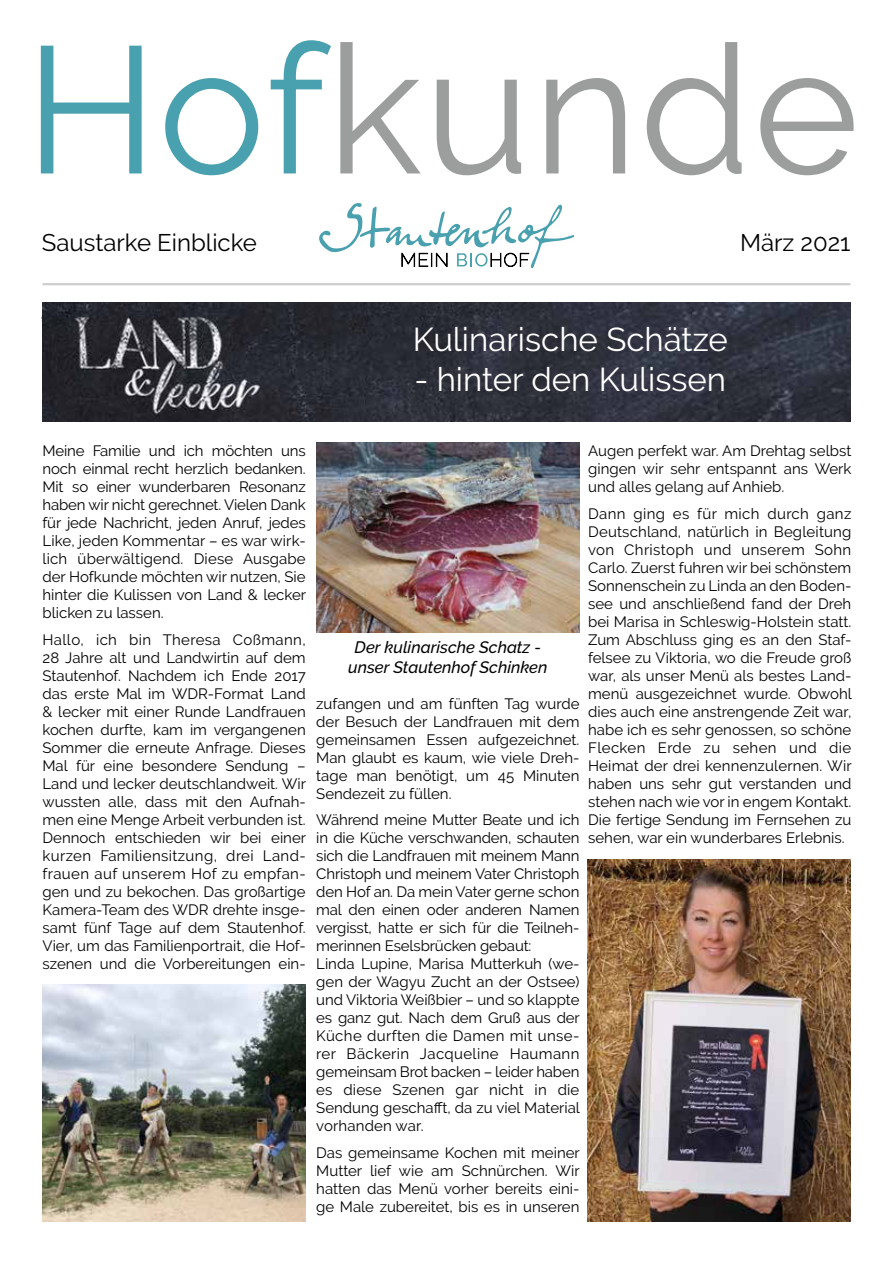
<style>
.page{position:relative;width:893px;height:1263px;background:#fff}
.page>*{position:absolute;margin:0;border:0;box-sizing:border-box;transform-origin:0 0}
.t1{font:180px "Raleway";letter-spacing:.01em;color:#9c9d9d}
.t2{font:33px "Raleway";color:#fff}
.t3{font:24px "Raleway";color:#000}
.t4{font:italic 500 16.5px/19.8px "Raleway";color:#000;text-align:center}
.t5{font:15px/18px "Raleway";color:#000;text-align:justify}
.s1{color:#49a0ae}
</style>
<div class="page">
<svg style="left:319px;top:204px;width:255px;height:64px"></svg>
<img style="left:316px;top:442px;width:263px;height:191px">
<img style="left:587px;top:859px;width:263px;height:363px">
<hr style="left:43px;top:283px;width:807px;height:2px;background:#000">
<img style="left:43px;top:302px;width:807px;height:119px">
<img style="left:43px;top:984px;width:263px;height:238px">
<h1 class="t1" style="left:25px;top:6px;width:836px"><span class="s1">Hof</span>kunde</h1>
<h3 class="t3" style="left:42px;top:229px;width:217px">Saustarke Einblicke</h3>
<h3 class="t3" style="left:740px;top:229px;width:112px">März 2021</h3>
<h2 class="t2" style="left:413px;top:321px;width:317px">Kulinarische Schätze</h2>
<h2 class="t2" style="left:414px;top:360px;width:313px">- hinter den Kulissen</h2>
<p class="t5" style="left:43px;top:442px;width:265px">Meine Familie und ich möchten uns noch einmal recht herzlich bedanken.<br>Mit so einer wunderbaren Resonanz haben wir nicht gerechnet. Vielen Dank für jede Nachricht, jeden Anruf, jedes Like, jeden Kommentar – es war wirk&shy;lich überwältigend. Diese Ausgabe der Hofkunde möchten wir nutzen, Sie hinter die Kulissen von Land &amp; lecker blicken zu lassen.</p>
<p class="t5" style="left:43px;top:630px;width:265px">Hallo, ich bin Theresa Coßmann, 28 Jahre alt und Landwirtin auf dem Stautenhof. Nachdem ich Ende 2017 das erste Mal im WDR-Format Land &amp; lecker mit einer Runde Landfrauen kochen durfte, kam im vergangenen Sommer die erneute Anfrage. Dieses Mal für eine besondere Sendung – Land und lecker deutschlandweit. Wir wussten alle, dass mit den Aufnah&shy;men eine Menge Arbeit verbunden ist.<br>Dennoch entschieden wir bei einer kurzen Familiensitzung, drei Land&shy;frauen auf unserem Hof zu empfan&shy;gen und zu bekochen. Das großartige Kamera-Team des WDR drehte insge&shy;samt fünf Tage auf dem Stautenhof.<br>Vier, um das Familienportrait, die Hof&shy;szenen und die Vorbereitungen ein-</p>
<p class="t4" style="left:348px;top:638px;width:201px">Der kulinarische Schatz - unser Stautenhof Schinken</p>
<p class="t5" style="left:316px;top:694px;width:265px">zufangen und am fünften Tag wurde der Besuch der Landfrauen mit dem gemeinsamen Essen aufgezeichnet.<br>Man glaubt es kaum, wie viele Dreh&shy;tage man benötigt, um 45 Minuten Sendezeit zu füllen.</p>
<p class="t5" style="left:316px;top:811px;width:265px;text-align:left">Während meine Mutter Beate und ich in die Küche verschwanden, schauten sich die Landfrauen mit meinem Mann Christoph und meinem Vater Christoph den Hof an. Da mein Vater gerne schon mal den einen oder anderen Namen vergisst, hatte er sich für die Teilneh&shy;merinnen Eselsbrücken gebaut:<br>Linda Lupine, Marisa Mutterkuh (we&shy;gen der Wagyu Zucht an der Ostsee) und Viktoria Weißbier – und so klappte es ganz gut. Nach dem Gruß aus der Küche durften die Damen mit unse&shy;rer Bäckerin Jacqueline Haumann gemeinsam Brot backen – leider haben es diese Szenen gar nicht in die Sendung geschafft, da zu viel Material vorhanden war.</p>
<p class="t5" style="left:316px;top:1143px;width:265px">Das gemeinsame Kochen mit meiner Mutter lief wie am Schnürchen. Wir hatten das Menü vorher bereits eini&shy;ge Male zubereitet, bis es in unseren</p>
<p class="t5" style="left:588px;top:442px;width:265px">Augen perfekt war. Am Drehtag selbst gingen wir sehr entspannt ans Werk und alles gelang auf Anhieb.</p>
<p class="t5" style="left:588px;top:504px;width:265px">Dann ging es für mich durch ganz Deutschland, natürlich in Begleitung von Christoph und unserem Sohn Carlo. Zuerst fuhren wir bei schönstem Sonnenschein zu Linda an den Boden&shy;see und anschließend fand der Dreh bei Marisa in Schleswig-Holstein statt.<br>Zum Abschluss ging es an den Staf&shy;felsee zu Viktoria, wo die Freude groß war, als unser Menü als bestes Land&shy;menü ausgezeichnet wurde. Obwohl dies auch eine anstrengende Zeit war, habe ich es sehr genossen, so schöne Flecken Erde zu sehen und die Heimat der drei kennenzulernen. Wir haben uns sehr gut verstanden und stehen nach wie vor in engem Kontakt.<br>Die fertige Sendung im Fernsehen zu sehen, war ein wunderbares Erlebnis.</p>
</div>
